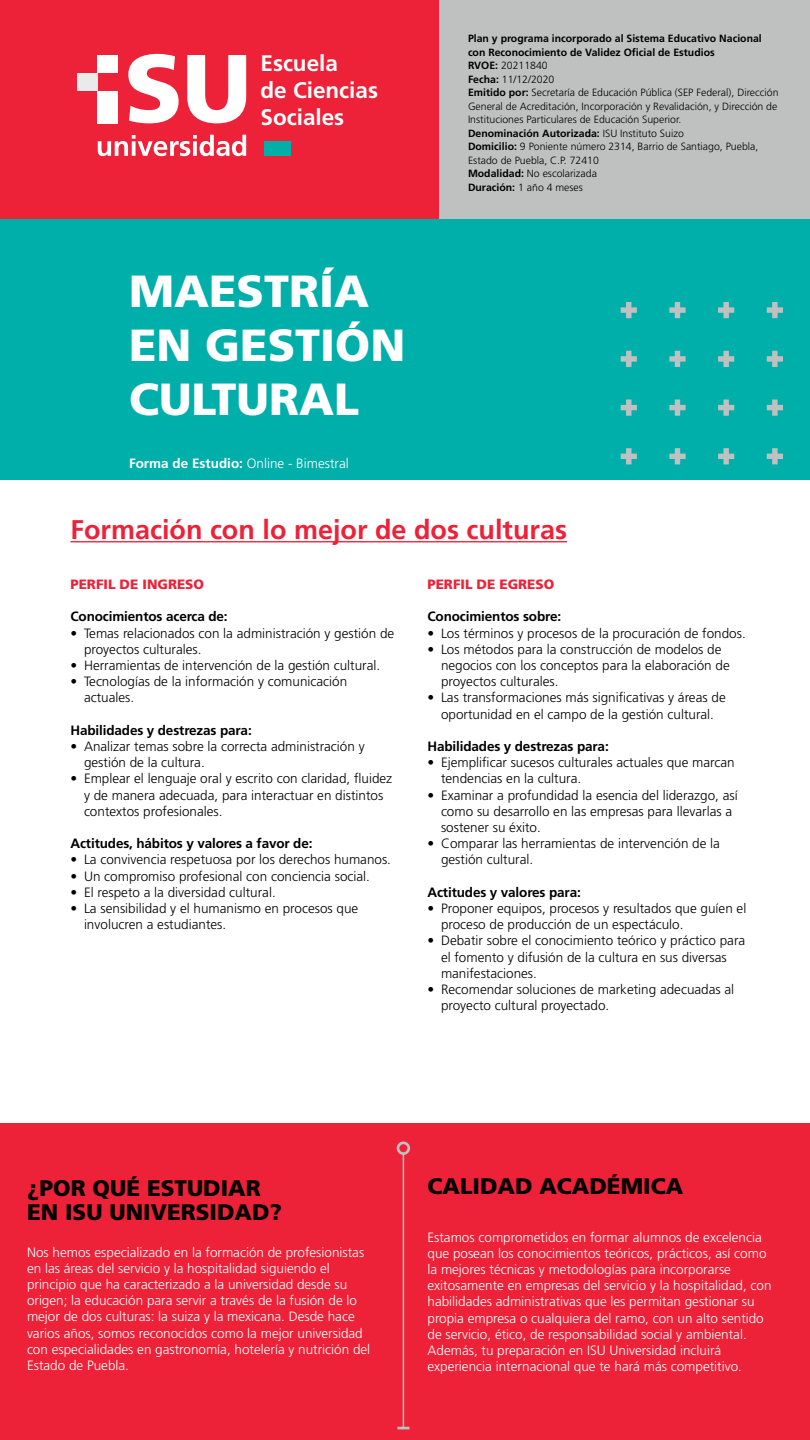
<style>
.page{position:relative;width:810px;height:1440px;background:#fff}
.page>*{position:absolute;margin:0;border:0;box-sizing:border-box;transform-origin:0 0}
.CARRERA{font:900 45px/54px "Frutiger LT Std";color:#fff}
.Formación{font:700 27px "Frutiger LT Std";color:#ed2137}
.TÍTULO_NEGRO{font:900 22.5px/24px "Frutiger LT Std";color:#000}
.PERFIL-3{font:700 22.5px "Frutiger LT Std";color:#fff}
.t1{font:300 13.5px/16.2px "Frutiger LT Std";color:#000}
.ESTUDIAR-CALIDAD{font:300 13.5px/16.2px "Frutiger LT Std";color:#fff}
.PERFIL-2{font:700 13.5px "Frutiger LT Std";letter-spacing:-.01em;color:#000}
.Modalidad{font:300 13.5px "Frutiger LT Std";color:#fff}
.PERFIL-1{font:900 13.5px "Frutiger LT Std";color:#ed2137}
.Modalidad-2{font:300 10.5px/13.5px "Frutiger LT Std";color:#000;text-align:justify}
.Modalidad-3{font:700 10.5px "Frutiger LT Std";color:#000}
.s1{font-weight:700}
.s2{font-weight:300}
</style>
<div class="page">
<div style="left:0;top:0;width:486px;height:222px;background:#ed2137"></div>
<hr style="left:70px;top:541px;width:497px;height:1px;background:#ed2137">
<div style="left:0;top:1124px;width:810px;height:316px;background:#ed2137"></div>
<hr style="left:403px;top:1154px;width:1px;height:274px;background:#bfc2c2">
<div style="left:397px;top:1141px;width:13px;height:14px;border:3px solid #bfc2c2;border-radius:50%"></div>
<svg style="left:397px;top:1427px;width:12px;height:2px"></svg>
<svg style="left:128px;top:54px;width:51px;height:69px"></svg>
<svg style="left:187px;top:55px;width:59px;height:68px"></svg>
<div style="left:78px;top:73px;width:20px;height:18px;background:#eaeaea"></div>
<div style="left:98px;top:55px;width:20px;height:18px;background:#fff"></div>
<div style="left:98px;top:91px;width:20px;height:32px;background:#fff"></div>
<svg style="left:98px;top:135px;width:148px;height:21px"></svg>
<div style="left:264px;top:141px;width:27px;height:15px;background:#00afaa"></div>
<div style="left:440px;top:0;width:370px;height:223px;background:#bfc1c1"></div>
<div style="left:0;top:219px;width:810px;height:261px;background:#00afaa"></div>
<svg style="left:621px;top:302px;width:16px;height:16px"></svg>
<svg style="left:669px;top:302px;width:17px;height:16px"></svg>
<svg style="left:718px;top:302px;width:16px;height:16px"></svg>
<svg style="left:767px;top:302px;width:16px;height:16px"></svg>
<svg style="left:621px;top:448px;width:16px;height:16px"></svg>
<svg style="left:621px;top:400px;width:16px;height:16px"></svg>
<svg style="left:621px;top:351px;width:16px;height:16px"></svg>
<svg style="left:669px;top:448px;width:17px;height:16px"></svg>
<svg style="left:669px;top:400px;width:17px;height:16px"></svg>
<svg style="left:669px;top:351px;width:17px;height:16px"></svg>
<svg style="left:718px;top:448px;width:16px;height:16px"></svg>
<svg style="left:718px;top:400px;width:16px;height:16px"></svg>
<svg style="left:718px;top:351px;width:16px;height:16px"></svg>
<svg style="left:767px;top:448px;width:16px;height:16px"></svg>
<svg style="left:767px;top:400px;width:16px;height:16px"></svg>
<svg style="left:767px;top:351px;width:16px;height:16px"></svg>
<p class="PERFIL-3" style="left:261px;top:50px;width:79px">Escuela</p>
<p class="PERFIL-3" style="left:261px;top:77px;width:119px">de Ciencias</p>
<p class="PERFIL-3" style="left:261px;top:104px;width:85px">Sociales</p>
<p class="CARRERA" style="left:129px;top:265px;width:242px">MAESTRÍA</p>
<p class="CARRERA" style="left:129px;top:319px;width:278px">EN GESTIÓN<br>CULTURAL</p>
<p class="Modalidad" style="left:129px;top:455px;width:221px"><span class="s1">Forma de Estudio:</span> Online - Bimestral</p>
<p class="Modalidad-3" style="left:468px;top:33px;width:295px">Plan y programa incorporado al Sistema Educativo Nacional</p>
<p class="Modalidad-3" style="left:468px;top:46px;width:248px">con Reconocimiento de Validez Oficial de Estudios</p>
<p class="Modalidad-2" style="left:468px;top:59px;width:81px"><span class="s1">RVOE:</span> 20211840</p>
<p class="Modalidad-2" style="left:468px;top:73px;width:88px"><span class="s1">Fecha:</span> 11/12/2020</p>
<p class="Modalidad-2" style="left:468px;top:86px;width:312px"><span class="s1">Emitido por:</span> Secretaría de Educación Pública (SEP Federal), Dirección General de Acreditación, Incorporación y Revalidación, y Dirección de Instituciones Particulares de Educación Superior.</p>
<p class="Modalidad-3" style="left:468px;top:127px;width:217px">Denominación Autorizada: <span class="s2">ISU Instituto Suizo</span></p>
<p class="Modalidad-2" style="left:468px;top:140px;width:292px"><span class="s1">Domicilio:</span> 9 Poniente número 2314, Barrio de Santiago, Puebla,</p>
<p class="Modalidad-2" style="left:468px;top:154px;width:132px">Estado de Puebla, C.P. 72410</p>
<p class="Modalidad-2" style="left:468px;top:167px;width:130px"><span class="s1">Modalidad:</span> No escolarizada</p>
<p class="Modalidad-2" style="left:468px;top:181px;width:116px"><span class="s1">Duración:</span> 1 año 4 meses</p>
<p class="Formación" style="left:70px;top:514px;width:498px">Formación con lo mejor de dos culturas</p>
<p class="PERFIL-1" style="left:70px;top:576px;width:135px">PERFIL DE INGRESO</p>
<p class="PERFIL-2" style="left:70px;top:609px;width:159px">Conocimientos acerca de:</p>
<p class="t1" style="left:84px;top:625px;width:312px;text-indent:-14px">• Temas relacionados con la administración y gestión de proyectos culturales.</p>
<p class="t1" style="left:70px;top:657px;width:311px">• Herramientas de intervención de la gestión cultural.</p>
<p class="t1" style="left:84px;top:674px;width:265px;text-indent:-14px">• Tecnologías de la información y comunicación actuales.</p>
<p class="PERFIL-2" style="left:70px;top:722px;width:183px">Habilidades y destrezas para:</p>
<p class="t1" style="left:84px;top:738px;width:282px;text-indent:-14px">• Analizar temas sobre la correcta administración y gestión de la cultura.</p>
<p class="t1" style="left:84px;top:771px;width:310px;text-indent:-14px">• Emplear el lenguaje oral y escrito con claridad, fluidez y de manera adecuada, para interactuar en distintos contextos profesionales.</p>
<p class="PERFIL-2" style="left:70px;top:836px;width:244px">Actitudes, hábitos y valores a favor de:</p>
<p class="t1" style="left:70px;top:852px;width:322px">• La convivencia respetuosa por los derechos humanos.</p>
<p class="t1" style="left:70px;top:868px;width:301px">• Un compromiso profesional con conciencia social.</p>
<p class="t1" style="left:70px;top:884px;width:207px">• El respeto a la diversidad cultural.</p>
<p class="t1" style="left:84px;top:900px;width:276px;text-indent:-14px">• La sensibilidad y el humanismo en procesos que involucren a estudiantes.</p>
<p class="PERFIL-1" style="left:428px;top:576px;width:128px">PERFIL DE EGRESO</p>
<p class="PERFIL-2" style="left:428px;top:609px;width:135px">Conocimientos sobre:</p>
<p class="t1" style="left:428px;top:625px;width:320px">• Los términos y procesos de la procuración de fondos.</p>
<p class="t1" style="left:441px;top:641px;width:290px;text-indent:-14px">• Los métodos para la construcción de modelos de negocios con los conceptos para la elaboración de proyectos culturales.</p>
<p class="t1" style="left:428px;top:690px;width:300px;text-align:center">• Las transformaciones más significativas y áreas de oportunidad en el campo de la gestión cultural.</p>
<p class="PERFIL-2" style="left:428px;top:738px;width:183px">Habilidades y destrezas para:</p>
<p class="t1" style="left:441px;top:755px;width:295px;text-indent:-14px">• Ejemplificar sucesos culturales actuales que marcan tendencias en la cultura.</p>
<p class="t1" style="left:441px;top:787px;width:298px;text-indent:-14px">• Examinar a profundidad la esencia del liderazgo, así como su desarrollo en las empresas para llevarlas a sostener su éxito.</p>
<p class="t1" style="left:441px;top:836px;width:281px;text-indent:-14px">• Comparar las herramientas de intervención de la gestión cultural.</p>
<p class="PERFIL-2" style="left:428px;top:884px;width:155px">Actitudes y valores para:</p>
<p class="t1" style="left:441px;top:900px;width:307px;text-indent:-14px">• Proponer equipos, procesos y resultados que guíen el proceso de producción de un espectáculo.</p>
<p class="t1" style="left:441px;top:933px;width:306px;text-indent:-14px">• Debatir sobre el conocimiento teórico y práctico para el fomento y difusión de la cultura en sus diversas manifestaciones.</p>
<p class="t1" style="left:441px;top:981px;width:295px;text-indent:-14px">• Recomendar soluciones de marketing adecuadas al proyecto cultural proyectado.</p>
<p class="TÍTULO_NEGRO" style="left:27px;top:1176px;width:257px">¿POR QUÉ ESTUDIAR<br>EN ISU UNIVERSIDAD?</p>
<p class="TÍTULO_NEGRO" style="left:428px;top:1174px;width:257px">CALIDAD ACADÉMICA</p>
<p class="ESTUDIAR-CALIDAD" style="left:27px;top:1244px;width:345px">Nos hemos especializado en la formación de profesionistas en las áreas del servicio y la hospitalidad siguiendo el principio que ha caracterizado a la universidad desde su origen; la educación para servir a través de la fusión de lo mejor de dos culturas: la suiza y la mexicana. Desde hace varios años, somos reconocidos como la mejor universidad con especialidades en gastronomía, hotelería y nutrición del Estado de Puebla.</p>
<p class="ESTUDIAR-CALIDAD" style="left:428px;top:1229px;width:346px">Estamos comprometidos en formar alumnos de excelencia que posean los conocimientos teóricos, prácticos, así como la mejores técnicas y metodologías para incorporarse exitosamente en empresas del servicio y la hospitalidad, con habilidades administrativas que les permitan gestionar su propia empresa o cualquiera del ramo, con un alto sentido de servicio, ético, de responsabilidad social y ambiental.</p>
<p class="ESTUDIAR-CALIDAD" style="left:428px;top:1342px;width:316px">Además, tu preparación en ISU Universidad incluirá experiencia internacional que te hará más competitivo.</p>
</div>
